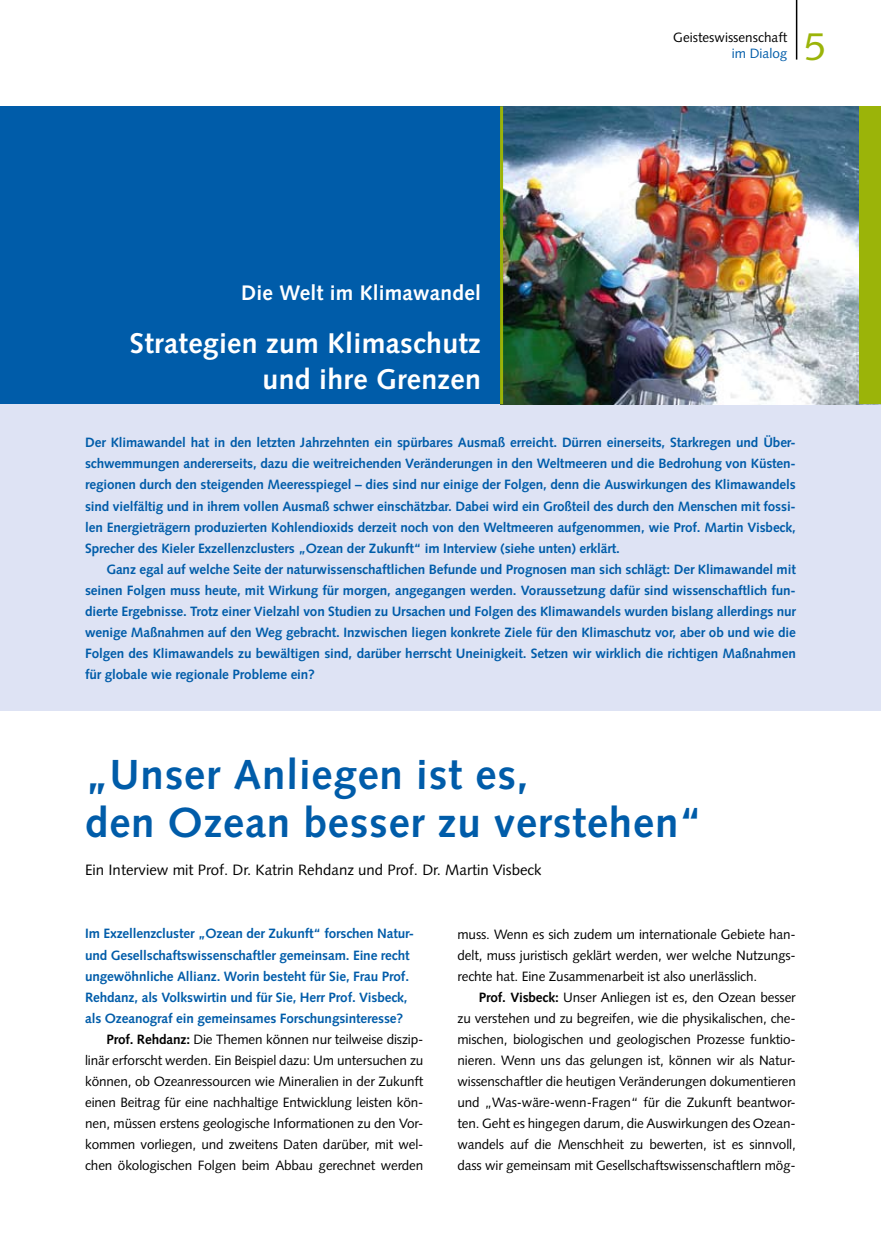
<style>
.page{position:relative;width:881px;height:1251px;background:#fff}
.page>*{position:absolute;margin:0;border:0;box-sizing:border-box;transform-origin:0 0}
.t1{font:700 42px/48px "Syntax";letter-spacing:.02em;color:#005ca9}
.t2{font:39px "Syntax";color:#9bb409}
.t3{font:700 28.5px/36px "Syntax";letter-spacing:.01em;color:#fff;text-align:right}
.t4{font:700 21px "Syntax";letter-spacing:.01em;color:#fff}
.t5{font:15px "Syntax";color:#000}
.t6{font:700 13.5px/21px "Syntax";letter-spacing:-.01em;color:#005ca9;text-align:justify}
.t7{font:13.5px/21px "Syntax";letter-spacing:-.01em;color:#000;text-align:justify}
.t8{font:13.5px "Syntax";color:#005ca9}
.s1{font-weight:700}
</style>
<div class="page">
<div style="left:0;top:404px;width:880px;height:306px;background:#dee3f4"></div>
<div style="left:0;top:106px;width:880px;height:298px;background:#005ca9"></div>
<hr style="left:795px;top:0;width:2px;height:60px;background:#000">
<img style="left:503px;top:106px;width:356px;height:298px">
<div style="left:859px;top:106px;width:21px;height:298px;background:#9bb409"></div>
<hr style="left:500px;top:106px;width:3px;height:298px;background:#9bb409">
<p class="t7" style="left:673px;top:26px;width:115px">Geisteswissenschaft</p>
<p class="t8" style="left:731px;top:45px;width:57px">im Dialog</p>
<h2 class="t2" style="left:804px;top:23px;width:23px">5</h2>
<h3 class="t4" style="left:241px;top:280px;width:241px">Die Welt im Klimawandel</h3>
<h3 class="t3" style="left:130px;top:325px;width:352px">Strategien zum Klimaschutz und ihre Grenzen</h3>
<p class="t6" style="left:85px;top:432px;width:712px">Der Klimawandel hat in den letzten Jahrzehnten ein spürbares Ausmaß erreicht. Dürren einerseits, Starkregen und Über&shy;schwemmungen andererseits, dazu die weitreichenden Veränderungen in den Weltmeeren und die Bedrohung von Küsten&shy;regionen durch den steigenden Meeresspiegel – dies sind nur einige der Folgen, denn die Auswirkungen des Klimawandels sind vielfältig und in ihrem vollen Ausmaß schwer einschätzbar. Dabei wird ein Großteil des durch den Menschen mit fossi&shy;len Energieträgern produzierten Kohlendioxids derzeit noch von den Weltmeeren aufgenommen, wie Prof. Martin Visbeck, Sprecher des Kieler Exzellenzclusters „Ozean der Zukunft“ im Interview (siehe unten) erklärt.</p>
<p class="t6" style="left:85px;top:558px;width:712px;text-indent:21px">Ganz egal auf welche Seite der naturwissenschaftlichen Befunde und Prognosen man sich schlägt: Der Klimawandel mit seinen Folgen muss heute, mit Wirkung für morgen, angegangen werden. Voraussetzung dafür sind wissenschaftlich fun&shy;dierte Ergebnisse. Trotz einer Vielzahl von Studien zu Ursachen und Folgen des Klimawandels wurden bislang allerdings nur wenige Maßnahmen auf den Weg gebracht. Inzwischen liegen konkrete Ziele für den Klimaschutz vor, aber ob und wie die Folgen des Klimawandels zu bewältigen sind, darüber herrscht Uneinigkeit. Setzen wir wirklich die richtigen Maßnahmen für globale wie regionale Probleme ein?</p>
<h1 class="t1" style="left:85px;top:750px;width:618px">„Unser Anliegen ist es,<br>den Ozean besser zu verstehen“</h1>
<p class="t5" style="left:85px;top:860px;width:458px">Ein Interview mit Prof. Dr. Katrin Rehdanz und Prof. Dr. Martin Visbeck</p>
<p class="t6" style="left:85px;top:923px;width:330px">Im Exzellenzcluster „Ozean der Zukunft“ forschen Natur-</p>
<p class="t6" style="left:85px;top:944px;width:326px">und Gesellschaftswissenschaftler gemeinsam. Eine recht</p>
<p class="t6" style="left:85px;top:965px;width:325px">ungewöhnliche Allianz. Worin besteht für Sie, Frau Prof.</p>
<p class="t6" style="left:85px;top:986px;width:324px">Rehdanz, als Volkswirtin und für Sie, Herr Prof. Visbeck,</p>
<p class="t6" style="left:85px;top:1007px;width:319px">als Ozeanograf ein gemeinsames Forschungsinteresse?</p>
<p class="t7" style="left:106px;top:1028px;width:318px"><span class="s1">Prof. Rehdanz:</span> Die Themen können nur teilweise diszip-</p>
<p class="t7" style="left:85px;top:1049px;width:339px">linär erforscht werden. Ein Beispiel dazu: Um untersuchen zu</p>
<p class="t7" style="left:85px;top:1070px;width:340px">können, ob Ozeanressourcen wie Mineralien in der Zukunft</p>
<p class="t7" style="left:85px;top:1091px;width:340px">einen Beitrag für eine nachhaltige Entwicklung leisten kön-</p>
<p class="t7" style="left:85px;top:1112px;width:340px">nen, müssen erstens geologische Informationen zu den Vor-</p>
<p class="t7" style="left:85px;top:1133px;width:340px">kommen vorliegen, und zweitens Daten darüber, mit wel-</p>
<p class="t7" style="left:85px;top:1154px;width:340px">chen ökologischen Folgen beim Abbau gerechnet werden</p>
<p class="t7" style="left:457px;top:923px;width:340px">muss. Wenn es sich zudem um internationale Gebiete han&shy;delt, muss juristisch geklärt werden, wer welche Nutzungs&shy;rechte hat. Eine Zusammenarbeit ist also unerlässlich.</p>
<p class="t7" style="left:457px;top:986px;width:340px;text-align:left;text-indent:21px"><span class="s1">Prof. Visbeck:</span> Unser Anliegen ist es, den Ozean besser zu verstehen und zu begreifen, wie die physikalischen, che&shy;mischen, biologischen und geologischen Prozesse funktio&shy;nieren. Wenn uns das gelungen ist, können wir als Natur&shy;wissenschaftler die heutigen Veränderungen dokumentieren und „Was-wäre-wenn-Fragen“ für die Zukunft beantwor&shy;ten. Geht es hingegen darum, die Auswirkungen des Ozean&shy;wandels auf die Menschheit zu bewerten, ist es sinnvoll, dass wir gemeinsam mit Gesellschaftswissenschaftlern mög-</p>
</div>
